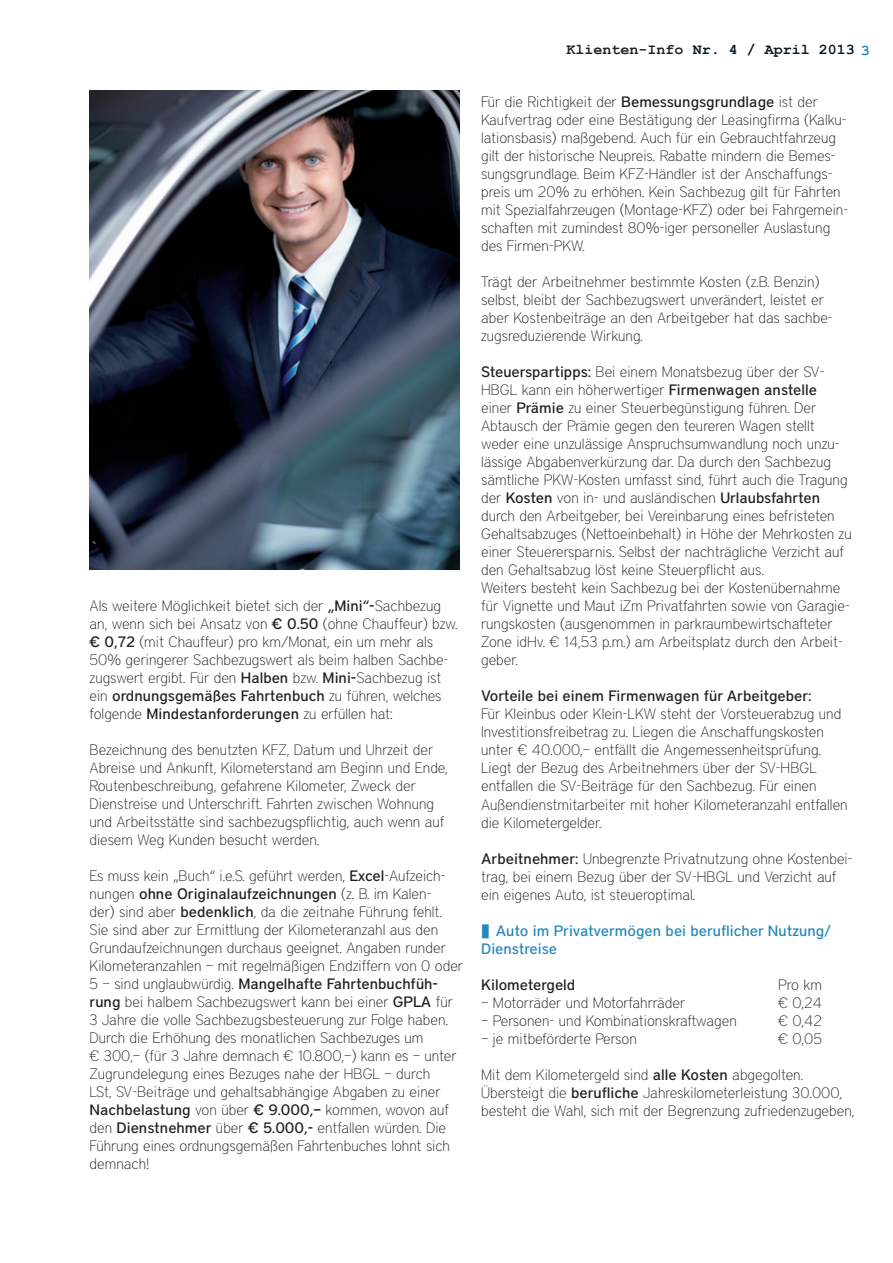
<style>
.page{position:relative;width:893px;height:1263px;background:#fff}
.page>*{position:absolute;margin:0;border:0;box-sizing:border-box;transform-origin:0 0}
.t1{font:100 15px/18px "District";color:#231f20}
.t2{font:500 15px "District";color:#231f20}
.t3{font:500 15px/18px "District";color:#2388ba}
.t4{font:700 15px "Courier New";color:#0a1a25}
.s1{font-weight:500}
.s2{color:#231f20}
.s3{color:#2388ba}
</style>
<div class="page">
<img style="left:89px;top:91px;width:370px;height:479px">
<p class="t1" style="left:90px;top:598px;width:370px">Als weitere Möglichkeit bietet sich der <span class="s1">„Mini“-</span>Sachbezug an, wenn sich bei Ansatz von <span class="s1">€ 0.50</span> (ohne Chauffeur) bzw. <span class="s1">€ 0,72</span> (mit Chauffeur) pro km/Monat, ein um mehr als 50% geringerer Sachbezugswert als beim halben Sachbe&shy;zugswert ergibt. Für den <span class="s1">Halben</span> bzw. <span class="s1">Mini-</span>Sachbezug ist ein <span class="s1">ordnungsgemäßes Fahrtenbuch</span> zu führen, welches folgende <span class="s1">Mindestanforderungen</span> zu erfüllen hat:</p>
<p class="t1" style="left:90px;top:742px;width:360px">Bezeichnung des benutzten KFZ, Datum und Uhrzeit der Abreise und Ankunft, Kilometerstand am Beginn und Ende, Routenbeschreibung, gefahrene Kilometer, Zweck der Dienstreise und Unterschrift. Fahrten zwischen Wohnung und Arbeitsstätte sind sachbezugspflichtig, auch wenn auf diesem Weg Kunden besucht werden.</p>
<p class="t1" style="left:90px;top:868px;width:375px">Es muss kein „Buch“ i.e.S. geführt werden, <span class="s1">Excel</span>-Aufzeich&shy;nungen <span class="s1">ohne Originalaufzeichnungen</span> (z. B. im Kalen-<br>der) sind aber <span class="s1">bedenklich</span>, da die zeitnahe Führung fehlt.<br>Sie sind aber zur Ermittlung der Kilometeranzahl aus den Grundaufzeichnungen durchaus geeignet. Angaben runder Kilometeranzahlen – mit regelmäßigen Endziffern von 0 oder 5 – sind unglaubwürdig. <span class="s1">Mangelhafte Fahrtenbuchfüh&shy;rung</span> bei halbem Sachbezugswert kann bei einer <span class="s1">GPLA</span> für 3 Jahre die volle Sachbezugsbesteuerung zur Folge haben.<br>Durch die Erhöhung des monatlichen Sachbezuges um<br>€ 300,– (für 3 Jahre demnach € 10.800,–) kann es – unter Zugrundelegung eines Bezuges nahe der HBGL – durch<br>LSt, SV-Beiträge und gehaltsabhängige Abgaben zu einer <span class="s1">Nachbelastung</span> von über <span class="s1">€ 9.000,–</span> kommen, wovon auf den <span class="s1">Dienstnehmer</span> über <span class="s1">€ 5.000,-</span> entfallen würden. Die Führung eines ordnungsgemäßen Fahrtenbuches lohnt sich demnach!</p>
<p class="t4" style="left:567px;top:42px;width:305px"><span class="s2">Klienten-Info</span> Nr. 4 / April 2013 <span class="s3">3</span></p>
<p class="t1" style="left:481px;top:94px;width:369px">Für die Richtigkeit der <span class="s1">Bemessungsgrundlage</span> ist der Kaufvertrag oder eine Bestätigung der Leasingfirma (Kalku&shy;lationsbasis) maßgebend. Auch für ein Gebrauchtfahrzeug gilt der historische Neupreis. Rabatte mindern die Bemes&shy;sungsgrundlage. Beim KFZ-Händler ist der Anschaffungs&shy;preis um 20% zu erhöhen. Kein Sachbezug gilt für Fahrten mit Spezialfahrzeugen (Montage-KFZ) oder bei Fahrgemein&shy;schaften mit zumindest 80%-iger personeller Auslastung des Firmen-PKW.</p>
<p class="t1" style="left:481px;top:274px;width:353px">Trägt der Arbeitnehmer bestimmte Kosten (z.B. Benzin) selbst, bleibt der Sachbezugswert unverändert, leistet er aber Kostenbeiträge an den Arbeitgeber hat das sachbe&shy;zugsreduzierende Wirkung.</p>
<p class="t1" style="left:481px;top:364px;width:372px"><span class="s1">Steuerspartipps:</span> Bei einem Monatsbezug über der SV-HBGL kann ein höherwertiger <span class="s1">Firmenwagen anstelle<br></span>einer <span class="s1">Prämie</span> zu einer Steuerbegünstigung führen. Der Abtausch der Prämie gegen den teureren Wagen stellt weder eine unzulässige Anspruchsumwandlung noch unzu&shy;lässige Abgabenverkürzung dar. Da durch den Sachbezug sämtliche PKW-Kosten umfasst sind, führt auch die Tragung der <span class="s1">Kosten</span> von in- und ausländischen <span class="s1">Urlaubsfahrten </span>durch den Arbeitgeber, bei Vereinbarung eines befristeten Gehaltsabzuges (Nettoeinbehalt) in Höhe der Mehrkosten zu einer Steuerersparnis. Selbst der nachträgliche Verzicht auf den Gehaltsabzug löst keine Steuerpflicht aus.<br>Weiters besteht kein Sachbezug bei der Kostenübernahme für Vignette und Maut iZm Privatfahrten sowie von Garagie&shy;rungskosten (ausgenommen in parkraumbewirtschafteter Zone idHv. € 14,53 p.m.) am Arbeitsplatz durch den Arbeit&shy;geber.</p>
<p class="t2" style="left:481px;top:691px;width:332px">Vorteile bei einem Firmenwagen für Arbeitgeber:</p>
<p class="t1" style="left:481px;top:706px;width:368px">Für Kleinbus oder Klein-LKW steht der Vorsteuerabzug und Investitionsfreibetrag zu. Liegen die Anschaffungskosten unter € 40.000,– entfällt die Angemessenheitsprüfung.<br>Liegt der Bezug des Arbeitnehmers über der SV-HBGL entfallen die SV-Beiträge für den Sachbezug. Für einen Außendienstmitarbeiter mit hoher Kilometeranzahl entfallen die Kilometergelder.</p>
<p class="t1" style="left:481px;top:850px;width:373px"><span class="s1">Arbeitnehmer:</span> Unbegrenzte Privatnutzung ohne Kostenbei&shy;trag, bei einem Bezug über der SV-HBGL und Verzicht auf ein eigenes Auto, ist steueroptimal.</p>
<p class="t3" style="left:481px;top:922px;width:352px;text-indent:15px">Auto im Privatvermögen bei beruflicher Nutzung/<br>Dienstreise</p>
<p class="t2" style="left:481px;top:979px;width:96px">Kilometergeld</p>
<p class="t1" style="left:778px;top:976px;width:45px">Pro km</p>
<p class="t1" style="left:481px;top:994px;width:205px">– Motorräder und Motorfahrräder</p>
<p class="t1" style="left:778px;top:994px;width:45px">€ 0,24</p>
<p class="t1" style="left:481px;top:1012px;width:257px">– Personen- und Kombinationskraftwagen</p>
<p class="t1" style="left:778px;top:1012px;width:45px">€ 0,42</p>
<p class="t1" style="left:481px;top:1030px;width:157px">– je mitbeförderte Person</p>
<p class="t1" style="left:778px;top:1030px;width:45px">€ 0,05</p>
<p class="t1" style="left:481px;top:1066px;width:375px">Mit dem Kilometergeld sind <span class="s1">alle Kosten</span> abgegolten.<br>Übersteigt die <span class="s1">berufliche</span> Jahreskilometerleistung 30.000, besteht die Wahl, sich mit der Begrenzung zufriedenzugeben,</p>
</div>
